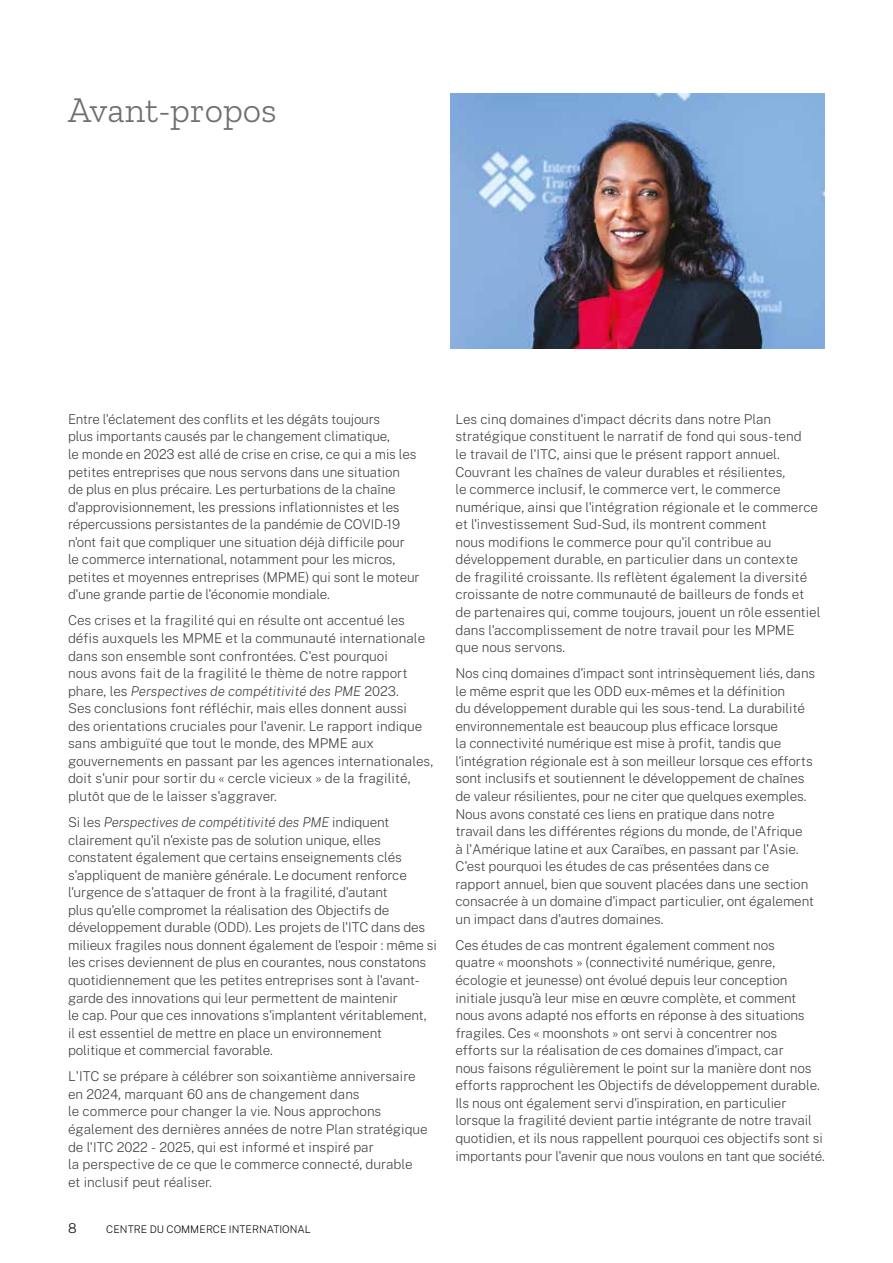
<style>
.page{position:relative;width:893px;height:1263px;background:#fff}
.page>*{position:absolute;margin:0;border:0;box-sizing:border-box;transform-origin:0 0}
.t1{font:300 36px "Zilla Slab";color:#706f6f}
.t2{font:100 13.5px/17.5px "Public Sans";letter-spacing:-.01em;color:#3c3c3b}
.t3{font:100 13.5px "Public Sans";color:#000}
.t4{font:100 10.5px "Public Sans";color:#000}
.s1{font-weight:200;font-style:italic}
</style>
<div class="page">
<img style="left:451px;top:94px;width:374px;height:255px">
<h1 class="t1" style="left:68px;top:90px;width:210px">Avant-propos</h1>
<p class="t2" style="left:68px;top:409px;width:353px">Entre l'éclatement des conflits et les dégâts toujours<br>plus importants causés par le changement climatique,<br>le monde en 2023 est allé de crise en crise, ce qui a mis les petites entreprises que nous servons dans une situation<br>de plus en plus précaire. Les perturbations de la chaîne d'approvisionnement, les pressions inflationnistes et les répercussions persistantes de la pandémie de COVID-19 n'ont fait que compliquer une situation déjà difficile pour<br>le commerce international, notamment pour les micros, petites et moyennes entreprises (MPME) qui sont le moteur d'une grande partie de l'économie mondiale.</p>
<p class="t2" style="left:68px;top:611px;width:367px">Ces crises et la fragilité qui en résulte ont accentué les défis auxquels les MPME et la communauté internationale dans son ensemble sont confrontées. C'est pourquoi<br>nous avons fait de la fragilité le thème de notre rapport phare, les <span class="s1">Perspectives de compétitivité des PME</span> 2023.<br>Ses conclusions font réfléchir, mais elles donnent aussi<br>des orientations cruciales pour l'avenir. Le rapport indique sans ambiguïté que tout le monde, des MPME aux gouvernements en passant par les agences internationales, doit s'unir pour sortir du « cercle vicieux » de la fragilité, plutôt que de le laisser s'aggraver.</p>
<p class="t2" style="left:68px;top:812px;width:370px">Si les <span class="s1">Perspectives de compétitivité des PME</span> indiquent clairement qu'il n'existe pas de solution unique, elles constatent également que certains enseignements clés s'appliquent de manière générale. Le document renforce l'urgence de s'attaquer de front à la fragilité, d'autant<br>plus qu'elle compromet la réalisation des Objectifs de développement durable (ODD). Les projets de l'ITC dans des milieux fragiles nous donnent également de l'espoir : même si les crises deviennent de plus en courantes, nous constatons quotidiennement que les petites entreprises sont à l'avant&shy;garde des innovations qui leur permettent de maintenir<br>le cap. Pour que ces innovations s'implantent véritablement, il est essentiel de mettre en place un environnement politique et commercial favorable.</p>
<p class="t2" style="left:68px;top:1067px;width:361px">L'ITC se prépare à célébrer son soixantième anniversaire en 2024, marquant 60 ans de changement dans<br>le commerce pour changer la vie. Nous approchons également des dernières années de notre Plan stratégique de l'ITC 2022 - 2025, qui est informé et inspiré par<br>la perspective de ce que le commerce connecté, durable et inclusif peut réaliser.</p>
<p class="t3" style="left:68px;top:1218px;width:10px">8</p>
<p class="t4" style="left:106px;top:1222px;width:206px">CENTRE DU COMMERCE INTERNATIONAL</p>
<p class="t2" style="left:455px;top:409px;width:367px">Les cinq domaines d'impact décrits dans notre Plan stratégique constituent le narratif de fond qui sous-tend<br>le travail de l'ITC, ainsi que le présent rapport annuel.<br>Couvrant les chaînes de valeur durables et résilientes,<br>le commerce inclusif, le commerce vert, le commerce numérique, ainsi que l'intégration régionale et le commerce et l'investissement Sud-Sud, ils montrent comment<br>nous modifions le commerce pour qu'il contribue au développement durable, en particulier dans un contexte<br>de fragilité croissante. Ils reflètent également la diversité croissante de notre communauté de bailleurs de fonds et de partenaires qui, comme toujours, jouent un rôle essentiel dans l'accomplissement de notre travail pour les MPME que nous servons.</p>
<p class="t2" style="left:455px;top:664px;width:361px">Nos cinq domaines d'impact sont intrinsèquement liés, dans le même esprit que les ODD eux-mêmes et la définition<br>du développement durable qui les sous-tend. La durabilité environnementale est beaucoup plus efficace lorsque<br>la connectivité numérique est mise à profit, tandis que l'intégration régionale est à son meilleur lorsque ces efforts sont inclusifs et soutiennent le développement de chaînes de valeur résilientes, pour ne citer que quelques exemples.<br>Nous avons constaté ces liens en pratique dans notre travail dans les différentes régions du monde, de l'Afrique<br>à l'Amérique latine et aux Caraïbes, en passant par l'Asie.<br>C'est pourquoi les études de cas présentées dans ce rapport annuel, bien que souvent placées dans une section consacrée à un domaine d'impact particulier, ont également un impact dans d'autres domaines.</p>
<p class="t2" style="left:455px;top:935px;width:371px">Ces études de cas montrent également comment nos<br>quatre « moonshots » (connectivité numérique, genre, écologie et jeunesse) ont évolué depuis leur conception initiale jusqu'à leur mise en œuvre complète, et comment nous avons adapté nos efforts en réponse à des situations fragiles. Ces « moonshots » ont servi à concentrer nos<br>efforts sur la réalisation de ces domaines d'impact, car<br>nous faisons régulièrement le point sur la manière dont nos efforts rapprochent les Objectifs de développement durable.<br>Ils nous ont également servi d'inspiration, en particulier lorsque la fragilité devient partie intégrante de notre travail quotidien, et ils nous rappellent pourquoi ces objectifs sont si importants pour l'avenir que nous voulons en tant que société.</p>
</div>
